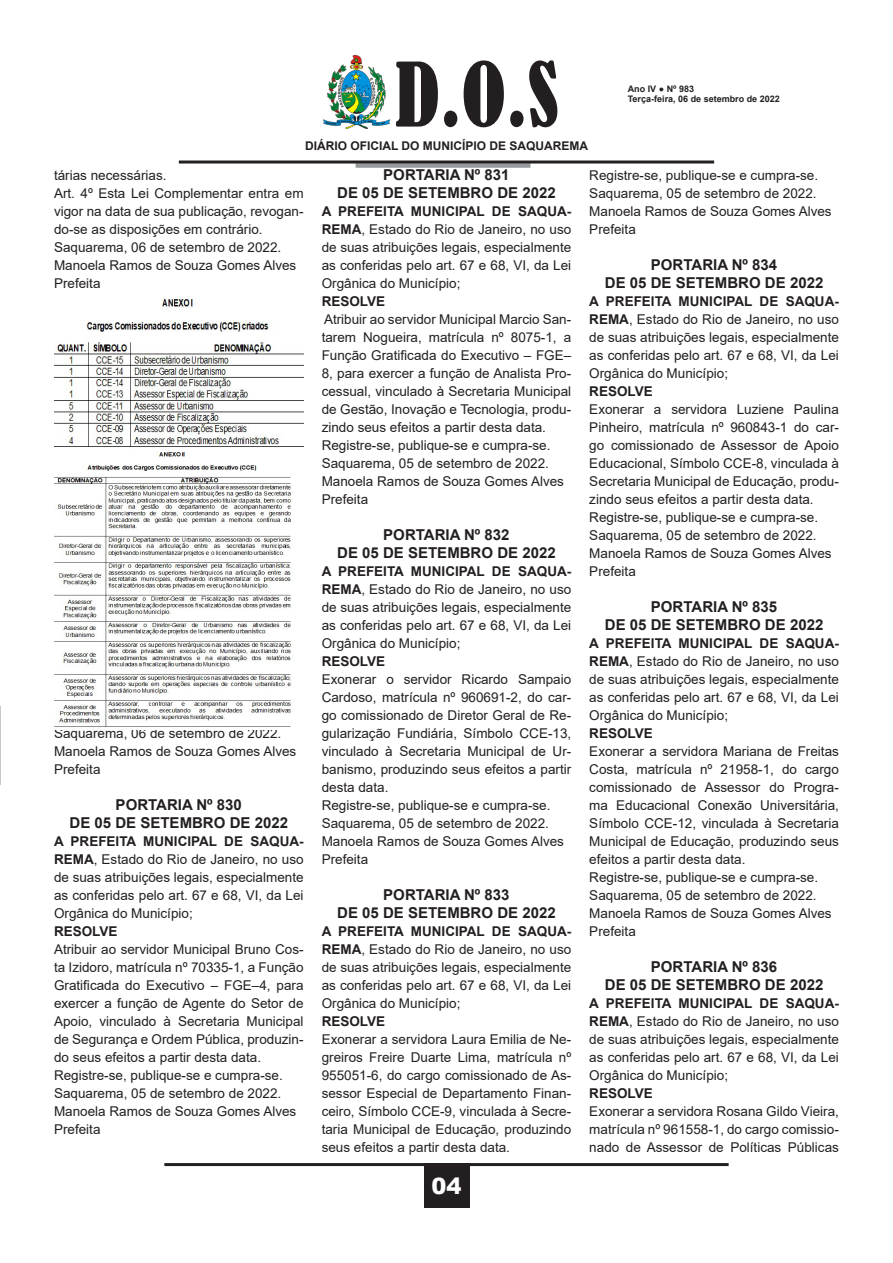
<style>
.page{position:relative;width:893px;height:1263px;background:#fff}
.page>*{position:absolute;margin:0;border:0;box-sizing:border-box;transform-origin:0 0}
.t1{font:condensed 82.5px "Bernard";color:#231f20}
.t2{font:900 22.5px "Arial";color:#fff}
.t3{font:700 15px "Arial";color:#231f20}
.t4{font:13.5px/18px "Arial";color:#231f20;text-align:justify}
.t5{font:700 13.5px "Arial";color:#231f20}
.t6{font:700 12px "Arial";color:#231f20}
.t7{font:700 9px/10.8px "Arial";color:#231f20}
.s1{font-weight:700}
</style>
<div class="page">
<hr style="left:164px;top:1163px;width:565px;height:3px;background:#231f20">
<div style="left:424px;top:1163px;width:45px;height:45px;background:#231f20"></div>
<img style="left:324px;top:55px;width:65px;height:73px">
<div style="left:356px;top:163px;width:174px;height:5px;background:#97999c"></div>
<hr style="left:179px;top:161px;width:535px;height:3px;background:#231f20">
<hr style="left:0;top:706px;width:1px;height:78px;background:#c9cacc">
<img style="left:54px;top:342px;width:250px;height:385px">
<img style="left:86px;top:298px;width:184px;height:34px">
<h1 class="t1" style="left:395px;top:47px;width:165px">D.O.S</h1>
<p class="t6" style="left:305px;top:137px;width:285px">DIÁRIO OFICIAL DO MUNICÍPIO DE SAQUAREMA</p>
<p class="t7" style="left:628px;top:83px;width:153px">Ano IV ● Nº 983<br>Terça-feira, 06 de setembro de 2022</p>
<p class="t4" style="left:54px;top:166px;width:114px">tárias necessárias.</p>
<p class="t4" style="left:54px;top:184px;width:251px">Art. 4º Esta Lei Complementar entra em vigor na data de sua publicação, revogan&shy;do-se as disposições em contrário.</p>
<p class="t4" style="left:54px;top:238px;width:229px">Saquarema, 06 de setembro de 2022.</p>
<p class="t4" style="left:54px;top:256px;width:244px">Manoela Ramos de Souza Gomes Alves</p>
<p class="t4" style="left:54px;top:274px;width:48px">Prefeita</p>
<p class="t4" style="left:54px;top:724px;width:229px">Saquarema, 06 de setembro de 2022.</p>
<p class="t4" style="left:54px;top:742px;width:244px">Manoela Ramos de Souza Gomes Alves</p>
<p class="t4" style="left:54px;top:760px;width:48px">Prefeita</p>
<p class="t3" style="left:116px;top:794px;width:128px">PORTARIA Nº 830</p>
<p class="t3" style="left:70px;top:812px;width:220px">DE 05 DE SETEMBRO DE 2022</p>
<p class="t4" style="left:54px;top:832px;width:251px"><span class="s1">A PREFEITA MUNICIPAL DE SAQUA-REMA</span>, Estado do Rio de Janeiro, no uso de suas atribuições legais, especialmente as conferidas pelo art. 67 e 68, VI, da Lei Orgânica do Município;</p>
<p class="t5" style="left:54px;top:922px;width:65px">RESOLVE</p>
<p class="t4" style="left:54px;top:940px;width:251px">Atribuir ao servidor Municipal Bruno Cos&shy;ta Izidoro, matrícula nº 70335-1, a Função Gratificada do Executivo – FGE–4, para exercer a função de Agente do Setor de Apoio, vinculado à Secretaria Municipal de Segurança e Ordem Pública, produzin&shy;do seus efeitos a partir desta data.</p>
<p class="t4" style="left:54px;top:1066px;width:230px">Registre-se, publique-se e cumpra-se.</p>
<p class="t4" style="left:54px;top:1084px;width:229px">Saquarema, 05 de setembro de 2022.</p>
<p class="t4" style="left:54px;top:1102px;width:244px">Manoela Ramos de Souza Gomes Alves</p>
<p class="t4" style="left:54px;top:1120px;width:48px">Prefeita</p>
<p class="t3" style="left:383px;top:164px;width:128px">PORTARIA Nº 831</p>
<p class="t3" style="left:337px;top:182px;width:220px">DE 05 DE SETEMBRO DE 2022</p>
<p class="t4" style="left:322px;top:202px;width:251px"><span class="s1">A PREFEITA MUNICIPAL DE SAQUA-REMA</span>, Estado do Rio de Janeiro, no uso de suas atribuições legais, especialmente as conferidas pelo art. 67 e 68, VI, da Lei Orgânica do Município;</p>
<p class="t5" style="left:322px;top:292px;width:65px">RESOLVE</p>
<p class="t4" style="left:322px;top:310px;width:251px">Atribuir ao servidor Municipal Marcio San&shy;tarem Nogueira, matrícula nº 8075-1, a Função Gratificada do Executivo – FGE– 8, para exercer a função de Analista Pro&shy;cessual, vinculado à Secretaria Municipal de Gestão, Inovação e Tecnologia, produ&shy;zindo seus efeitos a partir desta data.</p>
<p class="t4" style="left:322px;top:436px;width:230px">Registre-se, publique-se e cumpra-se.</p>
<p class="t4" style="left:322px;top:454px;width:229px">Saquarema, 05 de setembro de 2022.</p>
<p class="t4" style="left:322px;top:472px;width:244px">Manoela Ramos de Souza Gomes Alves</p>
<p class="t4" style="left:322px;top:490px;width:48px">Prefeita</p>
<p class="t3" style="left:383px;top:524px;width:128px">PORTARIA Nº 832</p>
<p class="t3" style="left:337px;top:542px;width:220px">DE 05 DE SETEMBRO DE 2022</p>
<p class="t4" style="left:322px;top:562px;width:251px"><span class="s1">A PREFEITA MUNICIPAL DE SAQUA-REMA</span>, Estado do Rio de Janeiro, no uso de suas atribuições legais, especialmente as conferidas pelo art. 67 e 68, VI, da Lei Orgânica do Município;</p>
<p class="t5" style="left:322px;top:652px;width:65px">RESOLVE</p>
<p class="t4" style="left:322px;top:670px;width:251px">Exonerar o servidor Ricardo Sampaio Cardoso, matrícula nº 960691-2, do car&shy;go comissionado de Diretor Geral de Re&shy;gularização Fundiária, Símbolo CCE-13, vinculado à Secretaria Municipal de Ur&shy;banismo, produzindo seus efeitos a partir desta data.</p>
<p class="t4" style="left:322px;top:796px;width:230px">Registre-se, publique-se e cumpra-se.</p>
<p class="t4" style="left:322px;top:814px;width:229px">Saquarema, 05 de setembro de 2022.</p>
<p class="t4" style="left:322px;top:832px;width:244px">Manoela Ramos de Souza Gomes Alves</p>
<p class="t4" style="left:322px;top:850px;width:48px">Prefeita</p>
<p class="t3" style="left:383px;top:884px;width:128px">PORTARIA Nº 833</p>
<p class="t3" style="left:337px;top:902px;width:220px">DE 05 DE SETEMBRO DE 2022</p>
<p class="t4" style="left:322px;top:922px;width:251px"><span class="s1">A PREFEITA MUNICIPAL DE SAQUA-REMA</span>, Estado do Rio de Janeiro, no uso de suas atribuições legais, especialmente as conferidas pelo art. 67 e 68, VI, da Lei Orgânica do Município;</p>
<p class="t5" style="left:322px;top:1012px;width:65px">RESOLVE</p>
<p class="t4" style="left:322px;top:1030px;width:251px">Exonerar a servidora Laura Emilia de Ne&shy;greiros Freire Duarte Lima, matrícula nº 955051-6, do cargo comissionado de As&shy;sessor Especial de Departamento Finan&shy;ceiro, Símbolo CCE-9, vinculada à Secre&shy;taria Municipal de Educação, produzindo seus efeitos a partir desta data.</p>
<h2 class="t2" style="left:431px;top:1170px;width:32px">04</h2>
<p class="t4" style="left:589px;top:166px;width:230px">Registre-se, publique-se e cumpra-se.</p>
<p class="t4" style="left:589px;top:184px;width:229px">Saquarema, 05 de setembro de 2022.</p>
<p class="t4" style="left:589px;top:202px;width:244px">Manoela Ramos de Souza Gomes Alves</p>
<p class="t4" style="left:589px;top:220px;width:48px">Prefeita</p>
<p class="t3" style="left:651px;top:254px;width:128px">PORTARIA Nº 834</p>
<p class="t3" style="left:605px;top:272px;width:220px">DE 05 DE SETEMBRO DE 2022</p>
<p class="t4" style="left:589px;top:292px;width:251px"><span class="s1">A PREFEITA MUNICIPAL DE SAQUA-REMA</span>, Estado do Rio de Janeiro, no uso de suas atribuições legais, especialmente as conferidas pelo art. 67 e 68, VI, da Lei Orgânica do Município;</p>
<p class="t5" style="left:589px;top:382px;width:65px">RESOLVE</p>
<p class="t4" style="left:589px;top:400px;width:251px">Exonerar a servidora Luziene Paulina Pinheiro, matrícula nº 960843-1 do car&shy;go comissionado de Assessor de Apoio Educacional, Símbolo CCE-8, vinculada à Secretaria Municipal de Educação, produ&shy;zindo seus efeitos a partir desta data.</p>
<p class="t4" style="left:589px;top:508px;width:230px">Registre-se, publique-se e cumpra-se.</p>
<p class="t4" style="left:589px;top:526px;width:229px">Saquarema, 05 de setembro de 2022.</p>
<p class="t4" style="left:589px;top:544px;width:244px">Manoela Ramos de Souza Gomes Alves</p>
<p class="t4" style="left:589px;top:562px;width:48px">Prefeita</p>
<p class="t3" style="left:651px;top:596px;width:128px">PORTARIA Nº 835</p>
<p class="t3" style="left:605px;top:614px;width:220px">DE 05 DE SETEMBRO DE 2022</p>
<p class="t4" style="left:589px;top:634px;width:251px"><span class="s1">A PREFEITA MUNICIPAL DE SAQUA-REMA</span>, Estado do Rio de Janeiro, no uso de suas atribuições legais, especialmente as conferidas pelo art. 67 e 68, VI, da Lei Orgânica do Município;</p>
<p class="t5" style="left:589px;top:724px;width:65px">RESOLVE</p>
<p class="t4" style="left:589px;top:742px;width:251px">Exonerar a servidora Mariana de Freitas Costa, matrícula nº 21958-1, do cargo comissionado de Assessor do Progra&shy;ma Educacional Conexão Universitária, Símbolo CCE-12, vinculada à Secretaria Municipal de Educação, produzindo seus efeitos a partir desta data.</p>
<p class="t4" style="left:589px;top:868px;width:230px">Registre-se, publique-se e cumpra-se.</p>
<p class="t4" style="left:589px;top:886px;width:229px">Saquarema, 05 de setembro de 2022.</p>
<p class="t4" style="left:589px;top:904px;width:244px">Manoela Ramos de Souza Gomes Alves</p>
<p class="t4" style="left:589px;top:922px;width:48px">Prefeita</p>
<p class="t3" style="left:651px;top:956px;width:128px">PORTARIA Nº 836</p>
<p class="t3" style="left:605px;top:974px;width:220px">DE 05 DE SETEMBRO DE 2022</p>
<p class="t4" style="left:589px;top:994px;width:251px"><span class="s1">A PREFEITA MUNICIPAL DE SAQUA-REMA</span>, Estado do Rio de Janeiro, no uso de suas atribuições legais, especialmente as conferidas pelo art. 67 e 68, VI, da Lei Orgânica do Município;</p>
<p class="t5" style="left:589px;top:1084px;width:65px">RESOLVE</p>
<p class="t4" style="left:589px;top:1102px;width:251px">Exonerar a servidora Rosana Gildo Vieira, matrícula nº 961558-1, do cargo comissio&shy;nado de Assessor de Políticas Públicas</p>
</div>
